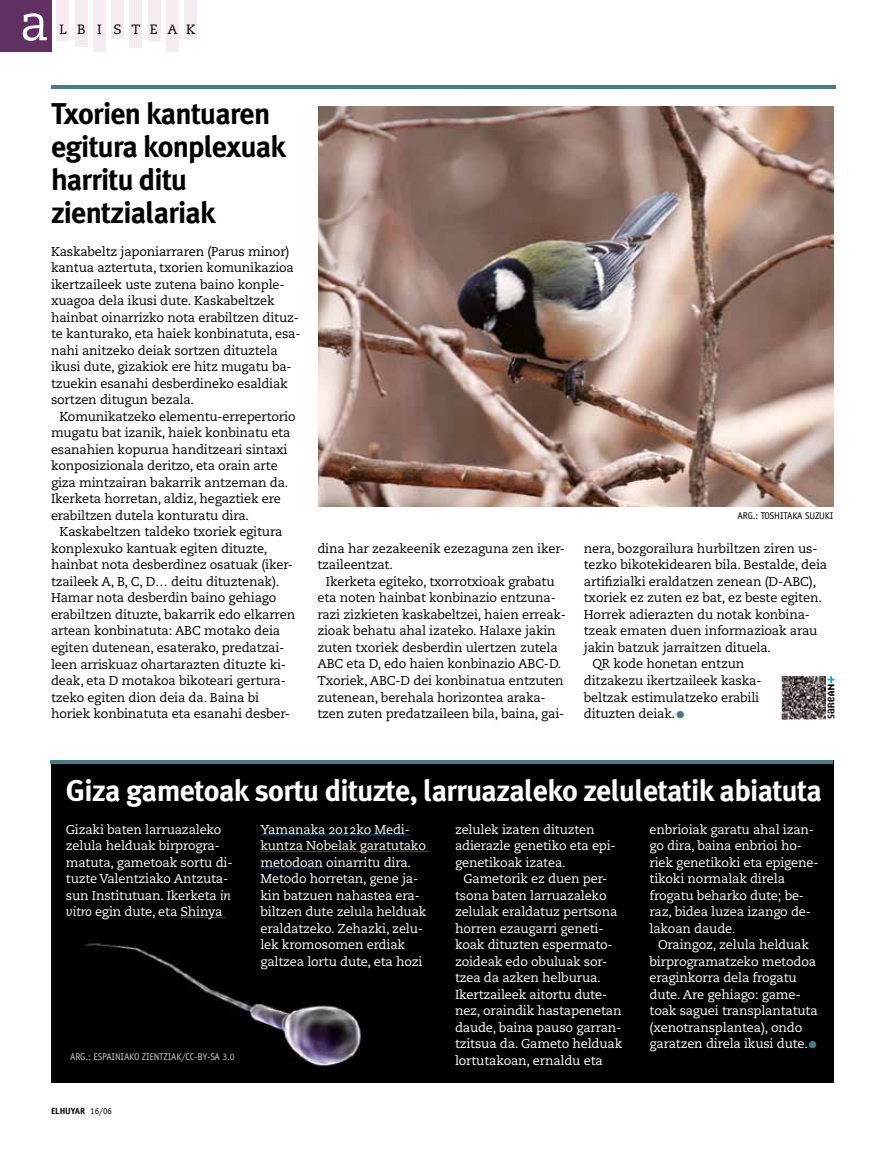
<style>
.page{position:relative;width:893px;height:1149px;background:#fff}
.page>*{position:absolute;margin:0;border:0;box-sizing:border-box;transform-origin:0 0}
.t1{font:51px "Caecilia LT Std";color:#fff}
.t2{font:700 30px/33px "Meta Plus";letter-spacing:-.025em;color:#000}
.t3{font:700 30px "Meta Plus";letter-spacing:-.02em;color:#fff}
.t4{font:13.5px "Caecilia LT Std";letter-spacing:.73em;color:#000}
.t5{font:12.75px/16.5px "Caecilia LT Std";letter-spacing:-.015em;color:#000}
.t6{font:12.75px/16.5px "Caecilia LT Std";letter-spacing:-.015em;color:#fff}
.t7{font:9.75px "Officina Sans Std";letter-spacing:-.015em;color:#c6c6c6}
.t8{font:9.75px "Officina Sans Std";letter-spacing:-.015em;color:#000}
.t9{font:700 9px "Officina Sans Std";letter-spacing:-.01em;color:#000}
.s1{font-size:21px;color:#4c7986}
.s2{font-style:italic}
.s3{font-weight:400}
</style>
<div class="page">
<div style="left:57px;top:0;width:12px;height:40px;background:#f4ecf1"></div>
<div style="left:75px;top:0;width:13px;height:46px;background:#f4ecf1"></div>
<div style="left:93px;top:0;width:13px;height:51px;background:#f4ecf1"></div>
<div style="left:111px;top:0;width:13px;height:38px;background:#f4ecf1"></div>
<div style="left:130px;top:0;width:12px;height:47px;background:#f4ecf1"></div>
<div style="left:148px;top:0;width:13px;height:42px;background:#f4ecf1"></div>
<div style="left:166px;top:0;width:13px;height:51px;background:#f4ecf1"></div>
<div style="left:184px;top:0;width:13px;height:38px;background:#f4ecf1"></div>
<div style="left:0;top:0;width:51px;height:51px;background:#5f3061"></div>
<div style="left:51px;top:763px;width:782px;height:318px;background:#010000"></div>
<hr style="left:51px;top:760px;width:782px;height:3px;background:#4c7986">
<img style="left:67px;top:937px;width:323px;height:135px">
<hr style="left:180px;top:916px;width:45px;height:1px;background:#005d95">
<hr style="left:260px;top:834px;width:150px;height:1px;background:#005d95">
<hr style="left:260px;top:850px;width:169px;height:1px;background:#005d95">
<hr style="left:260px;top:867px;width:63px;height:1px;background:#005d95">
<hr style="left:51px;top:85px;width:782px;height:3px;background:#4c7986">
<img style="left:318px;top:106px;width:515px;height:400px">
<img style="left:782px;top:675px;width:44px;height:44px">
<svg style="left:828px;top:676px;width:6px;height:42px"></svg>
<h1 class="t1" style="left:20px;top:-7px;width:31px">a</h1>
<p class="t4" style="left:59px;top:21px;width:138px">LBI STEAK</p>
<h2 class="t2" style="left:51px;top:96px;width:236px">Txorien kantuaren egitura konplexuak harritu ditu zientzialariak</h2>
<p class="t5" style="left:51px;top:243px;width:251px">Kaskabeltz japoniarraren (Parus minor) kantua aztertuta, txorien komunikazioa ikertzaileek uste zutena baino konple&shy;xuagoa dela ikusi dute. Kaskabeltzek hainbat oinarrizko nota erabiltzen dituz&shy;te kanturako, eta haiek konbinatuta, esa&shy;nahi anitzeko deiak sortzen dituztela ikusi dute, gizakiok ere hitz mugatu ba&shy;tzuekin esanahi desberdineko esaldiak sortzen ditugun bezala.</p>
<p class="t5" style="left:51px;top:408px;width:246px;text-indent:9px">Komunikatzeko elementu-errepertorio mugatu bat izanik, haiek konbinatu eta esanahien kopurua handitzeari sintaxi konposizionala deritzo, eta orain arte giza mintzairan bakarrik antzeman da.<br>Ikerketa horretan, aldiz, hegaztiek ere erabiltzen dutela konturatu dira.</p>
<p class="t5" style="left:51px;top:524px;width:246px;text-indent:9px">Kaskabeltzen taldeko txoriek egitura konplexuko kantuak egiten dituzte, hainbat nota desberdinez osatuak (iker&shy;tzaileek A, B, C, D… deitu dituztenak).<br>Hamar nota desberdin baino gehiago erabiltzen dituzte, bakarrik edo elkarren artean konbinatuta: ABC motako deia egiten dutenean, esaterako, predatzai&shy;leen arriskuaz ohartarazten dituzte ki&shy;deak, eta D motakoa bikoteari gertura&shy;tzeko egiten dion deia da. Baina bi horiek konbinatuta eta esanahi desber-</p>
<p class="t5" style="left:317px;top:540px;width:249px">dina har zezakeenik ezezaguna zen iker&shy;tzaileentzat.</p>
<p class="t5" style="left:317px;top:573px;width:250px;text-indent:9px">Ikerketa egiteko, txorrotxioak grabatu eta noten hainbat konbinazio entzuna&shy;razi zizkieten kaskabeltzei, haien erreak&shy;zioak behatu ahal izateko. Halaxe jakin zuten txoriek desberdin ulertzen zutela ABC eta D, edo haien konbinazio ABC-D.<br>Txoriek, ABC-D dei konbinatua entzuten zutenean, berehala horizontea araka&shy;tzen zuten predatzaileen bila, baina, gai-</p>
<p class="t8" style="left:737px;top:509px;width:97px">ARG.: TOSHITAKA SUZUKI</p>
<p class="t5" style="left:584px;top:540px;width:235px">nera, bozgorailura hurbiltzen ziren us-</p>
<p class="t5" style="left:584px;top:556px;width:245px">tezko bikotekidearen bila. Bestalde, deia</p>
<p class="t5" style="left:584px;top:573px;width:234px">artifizialki eraldatzen zenean (D-ABC),</p>
<p class="t5" style="left:584px;top:589px;width:240px">txoriek ez zuten ez bat, ez beste egiten.</p>
<p class="t5" style="left:584px;top:606px;width:228px">Horrek adierazten du notak konbina-</p>
<p class="t5" style="left:584px;top:622px;width:235px">tzeak ematen duen informazioak arau</p>
<p class="t5" style="left:584px;top:639px;width:189px">jakin batzuk jarraitzen dituela.</p>
<p class="t5" style="left:592px;top:655px;width:153px">QR kode honetan entzun</p>
<p class="t5" style="left:584px;top:672px;width:179px">ditzakezu ikertzaileek kaska-</p>
<p class="t5" style="left:584px;top:688px;width:177px">beltzak estimulatzeko erabili</p>
<p class="t5" style="left:584px;top:705px;width:103px">dituzten deiak.<span class="s1">•</span></p>
<h2 class="t3" style="left:66px;top:772px;width:758px">Giza gametoak sortu dituzte, larruazaleko zeluletatik abiatuta</h2>
<p class="t6" style="left:66px;top:821px;width:168px">Gizaki baten larruazaleko zelula helduak birprogra&shy;matuta, gametoak sortu di&shy;tuzte Valentziako Antzuta&shy;sun Institutuan. Ikerketa <span class="s2">in vitro</span> egin dute, eta Shinya</p>
<p class="t6" style="left:260px;top:821px;width:167px">Yamanaka 2012ko Medi&shy;kuntza Nobelak garatutako metodoan oinarritu dira.<br>Metodo horretan, gene ja&shy;kin batzuen nahastea era&shy;biltzen dute zelula helduak eraldatzeko. Zehazki, zelu&shy;lek kromosomen erdiak galtzea lortu dute, eta hozi</p>
<p class="t6" style="left:455px;top:821px;width:162px">zelulek izaten dituzten adierazle genetiko eta epi&shy;genetikoak izatea.</p>
<p class="t6" style="left:649px;top:821px;width:171px">enbrioiak garatu ahal izan&shy;go dira, baina enbrioi ho&shy;riek genetikoki eta epigene&shy;tikoki normalak direla frogatu beharko dute; be&shy;raz, bidea luzea izango de&shy;lakoan daude.</p>
<p class="t6" style="left:649px;top:936px;width:170px;text-indent:9px">Oraingoz, zelula helduak birprogramatzeko metodoa eraginkorra dela frogatu dute. Are gehiago: game&shy;toak saguei transplantatuta (xenotransplantea), ondo garatzen direla ikusi dute.<span class="s1">•</span></p>
<p class="t6" style="left:455px;top:870px;width:169px;text-indent:9px">Gametorik ez duen per&shy;tsona baten larruazaleko zelulak eraldatuz pertsona horren ezaugarri geneti&shy;koak dituzten espermato&shy;zoideak edo obuluak sor&shy;tzea da azken helburua.<br>Ikertzaileek aitortu dute&shy;nez, oraindik hastapenetan daude, baina pauso garran&shy;tzitsua da. Gameto helduak lortutakoan, ernaldu eta</p>
<p class="t7" style="left:70px;top:1050px;width:166px">ARG.: ESPAINIAKO ZIENTZIAK/CC-BY-SA 3.0</p>
<p class="t9" style="left:51px;top:1105px;width:62px">ELHUYAR <span class="s3">16/06</span></p>
</div>
